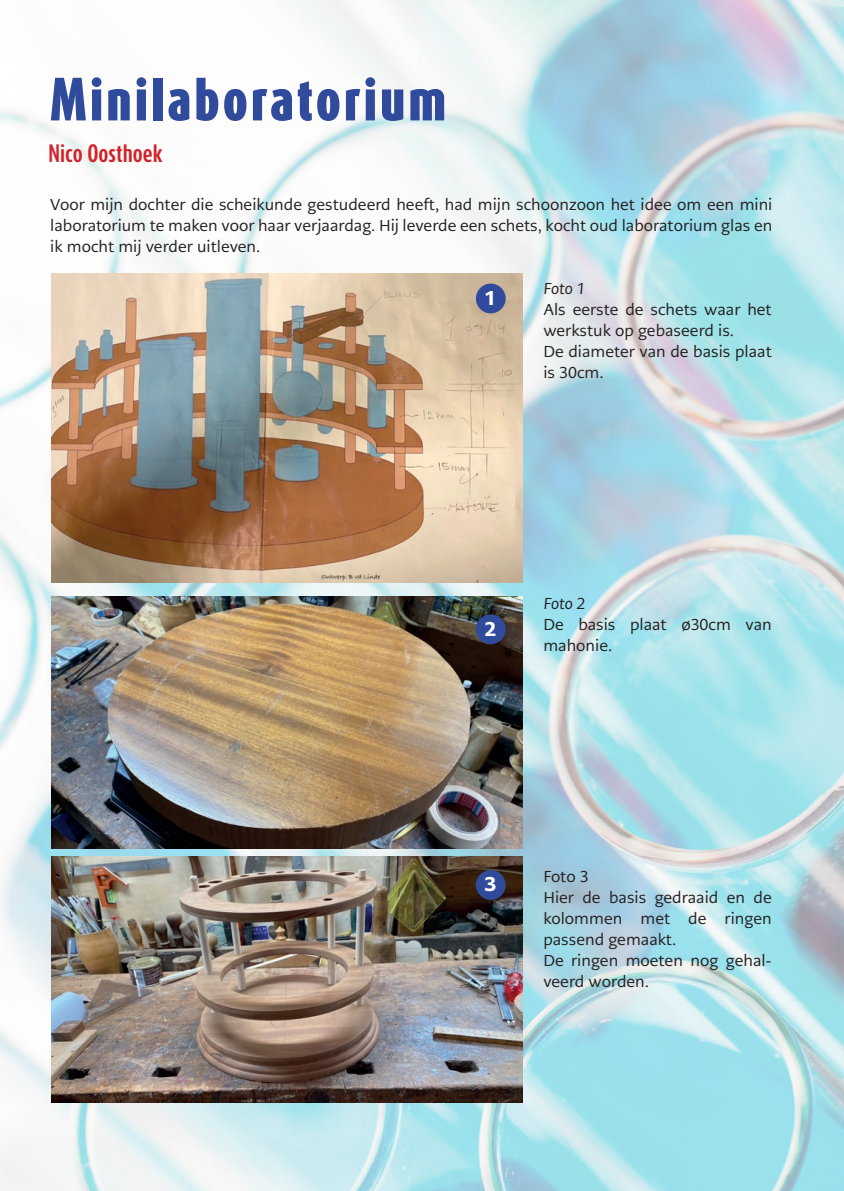
<style>
.page{position:relative;width:844px;height:1191px;background:#fff}
.page>*{position:absolute;margin:0;border:0;box-sizing:border-box;transform-origin:0 0}
.t1{font:900 50.75px "Dax Compact Pro";letter-spacing:.06em;color:#304a9c}
.t2{font:700 21px "Dax Compact Pro";color:#d1232a}
.t3{font:900 19.95px "PMN Caecilia Sans Text";color:#fff}
.t4{font:15.75px/21px "PMN Caecilia Sans Text";color:#231f20}
.t5{font:italic 15.75px "PMN Caecilia Sans Text";letter-spacing:-.005em;color:#231f20}
</style>
<div class="page">
<img style="left:0;top:0;width:843px;height:1191px">
<img style="left:51px;top:273px;width:471px;height:310px">
<img style="left:51px;top:596px;width:471px;height:252px">
<img style="left:51px;top:857px;width:471px;height:246px">
<div style="left:475px;top:283px;width:30px;height:30px;background:#304a9c;border-radius:50%"></div>
<div style="left:475px;top:614px;width:30px;height:30px;background:#304a9c;border-radius:50%"></div>
<div style="left:475px;top:870px;width:30px;height:30px;background:#304a9c;border-radius:50%"></div>
<h1 class="t1" style="left:50px;top:65px;width:398px">Minilaboratorium</h1>
<h2 class="t2" style="left:48px;top:139px;width:116px">Nico Oosthoek</h2>
<p class="t4" style="left:50px;top:194px;width:723px;text-align:justify">Voor mijn dochter die scheikunde gestudeerd heeft, had mijn schoonzoon het idee om een mini laboratorium te maken voor haar verjaardag. Hij leverde een schets, kocht oud laboratorium glas en ik mocht mij verder uitleven.</p>
<p class="t3" style="left:484px;top:284px;width:13px">1</p>
<p class="t5" style="left:543px;top:279px;width:44px">Foto 1</p>
<p class="t4" style="left:543px;top:299px;width:230px">Als eerste de schets waar het werkstuk op gebaseerd is.<br>De diameter van de basis plaat is 30cm.</p>
<p class="t3" style="left:484px;top:615px;width:13px">2</p>
<p class="t5" style="left:543px;top:594px;width:44px">Foto 2</p>
<p class="t4" style="left:543px;top:614px;width:230px">De basis plaat ø30cm van mahonie.</p>
<p class="t3" style="left:484px;top:870px;width:13px">3</p>
<p class="t4" style="left:543px;top:866px;width:230px">Foto 3<br>Hier de basis gedraaid en de kolommen met de ringen passend gemaakt.<br>De ringen moeten nog gehal&shy;veerd worden.</p>
</div>
